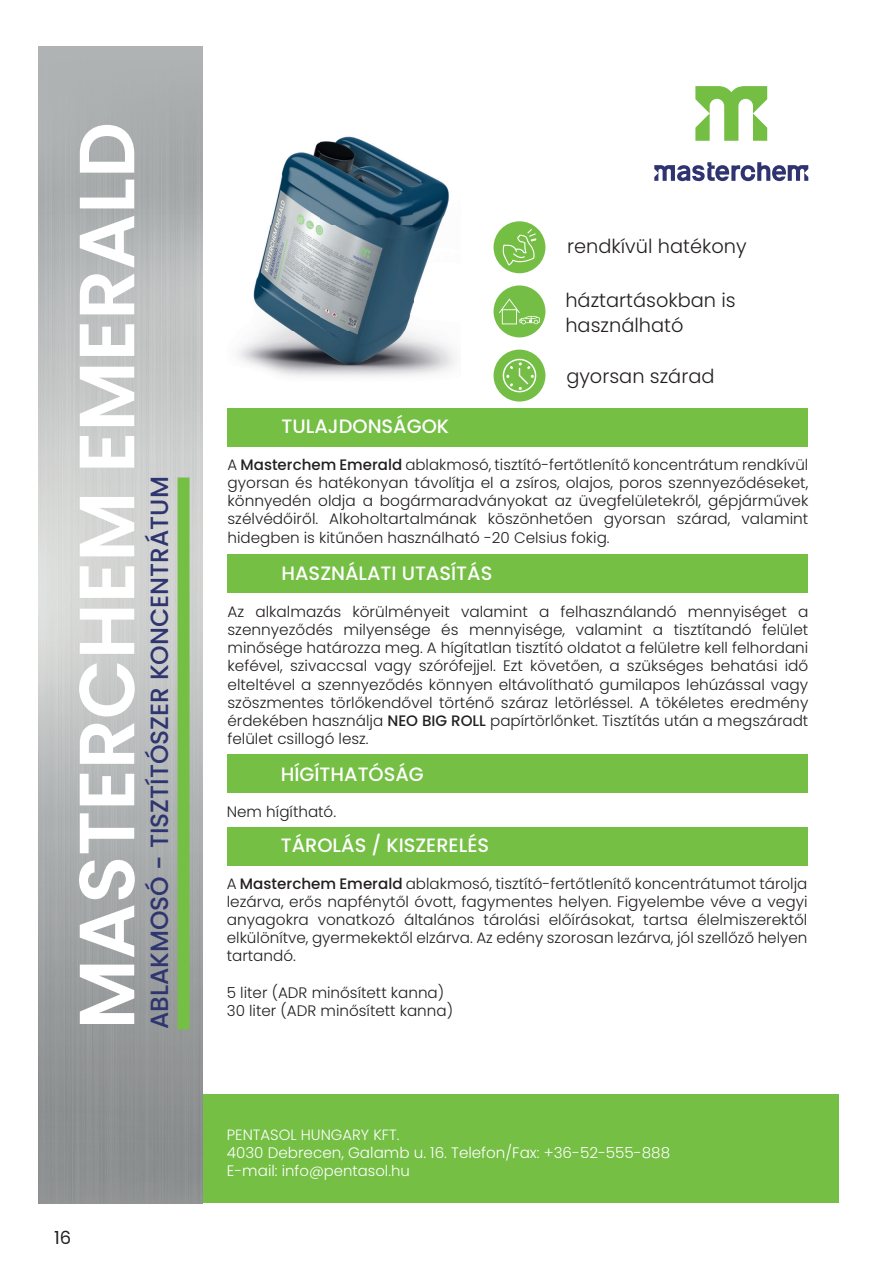
<style>
.page{position:relative;width:893px;height:1268px;background:#fff}
.page>*{position:absolute;margin:0;border:0;box-sizing:border-box;transform-origin:0 0}
.t1{font:600 78px "Poppins";color:#fff}
.t2{font:500 24.9px "Poppins";color:#2e356f}
.t3{font:500 19.35px "Poppins";color:#fff}
.t4{font:300 19.35px/24.9px "Poppins";color:#231f20}
.t5{font:18px "Poppins";color:#231f20}
.t6{font:300 15.15px/18.1px "Poppins";color:#231f20;text-align:justify}
.t7{font:300 15.15px "Poppins";color:#fff}
.t8{font:300 14.85px "Poppins";color:#fff}
.s1{font-weight:500}
.s2{font-size:15.15px}
</style>
<div class="page">
<div style="left:43px;top:1094px;width:796px;height:108px;background:#74bf44"></div>
<div style="left:227px;top:408px;width:581px;height:38px;background:#74bf44"></div>
<div style="left:227px;top:554px;width:581px;height:38px;background:#74bf44"></div>
<img style="left:38px;top:47px;width:164px;height:1155px">
<div style="left:178px;top:477px;width:12px;height:552px;background:#74bf44"></div>
<img style="left:238px;top:136px;width:219px;height:241px">
<div style="left:227px;top:753px;width:581px;height:39px;background:#74bf44"></div>
<div style="left:227px;top:826px;width:580px;height:39px;background:#74bf44"></div>
<svg style="left:695px;top:86px;width:72px;height:55px"></svg>
<svg style="left:654px;top:162px;width:154px;height:19px"></svg>
<div style="left:494px;top:221px;width:51px;height:52px;background:#74bf43;border-radius:50%"></div>
<svg style="left:502px;top:229px;width:34px;height:36px"></svg>
<div style="left:494px;top:285px;width:51px;height:52px;background:#74be45;border-radius:50%"></div>
<svg style="left:499px;top:298px;width:41px;height:26px"></svg>
<div style="left:494px;top:349px;width:51px;height:52px;background:#74be45;border-radius:50%"></div>
<svg style="left:503px;top:359px;width:33px;height:33px"></svg>
<h1 class="t1" style="left:62px;top:1029px;width:908px;rotate:-90deg">MASTERCHEM EMERALD</h1>
<h2 class="t2" style="left:145px;top:1029px;width:554px;rotate:-90deg">ABLAKMOSÓ - TISZTÍTÓSZER KONCENTRÁTUM</h2>
<p class="t5" style="left:54px;top:1226px;width:19px">16</p>
<p class="t4" style="left:567px;top:233px;width:181px">rendkívül hatékony</p>
<p class="t4" style="left:565px;top:288px;width:172px">háztartásokban is használható</p>
<p class="t4" style="left:566px;top:363px;width:150px">gyorsan szárad</p>
<p class="t3" style="left:281px;top:415px;width:169px">TULAJDONSÁGOK</p>
<p class="t6" style="left:227px;top:455px;width:582px">A <span class="s1">Masterchem Emerald</span> ablakmosó, tisztító-fertőtlenítő koncentrátum rendkívül gyorsan és hatékonyan távolítja el a zsíros, olajos, poros szennyeződéseket, könnyedén oldja a bogármaradványokat az üvegfelületekről, gépjárművek szélvédőiről. Alkoholtartalmának köszönhetően gyorsan szárad, valamint hidegben is kitűnően használható -20 Celsius fokig.</p>
<p class="t3" style="left:281px;top:562px;width:212px">HASZNÁLATI UTASÍTÁS</p>
<p class="t6" style="left:227px;top:602px;width:582px">Az alkalmazás körülményeit valamint a felhasználandó mennyiséget a szennyeződés milyensége és mennyisége, valamint a tisztítandó felület minősége határozza meg. A hígítatlan tisztító oldatot a felületre kell felhordani kefével, szivaccsal vagy szórófejjel. Ezt követően, a szükséges behatási idő elteltével a szennyeződés könnyen eltávolítható gumilapos lehúzással vagy szöszmentes törlőkendővel történő száraz letörléssel. A tökéletes eredmény érdekében használja <span class="s1">NEO BIG ROLL</span> papírtörlőnket. Tisztítás után a megszáradt felület csillogó lesz.</p>
<p class="t3" style="left:281px;top:762px;width:145px">HÍGÍTHATÓSÁG</p>
<p class="t6" style="left:227px;top:802px;width:111px">Nem hígítható.</p>
<p class="t3" style="left:281px;top:834px;width:210px">TÁROLÁS / KISZERELÉS</p>
<p class="t6" style="left:227px;top:874px;width:582px">A <span class="s1">Masterchem Emerald</span> ablakmosó, tisztító-fertőtlenítő koncentrátumot tárolja lezárva, erős napfénytől óvott, fagymentes helyen. Figyelembe véve a vegyi anyagokra vonatkozó általános tárolási előírásokat, tartsa élelmiszerektől elkülönítve, gyermekektől elzárva. Az edény szorosan lezárva, jól szellőző helyen tartandó.</p>
<p class="t6" style="left:227px;top:983px;width:228px">5 liter (ADR minősített kanna)<br>30 liter (ADR minősített kanna)</p>
<p class="t8" style="left:227px;top:1125px;width:174px">PENTASOL HUNGARY KFT.</p>
<p class="t7" style="left:227px;top:1143px;width:445px">4030 Debrecen, Galamb u. 16. Telefon/Fax: +36-52-555-888</p>
<p class="t8" style="left:227px;top:1161px;width:185px"><span class="s2">E-mail:</span> info@pentasol.hu</p>
</div>
